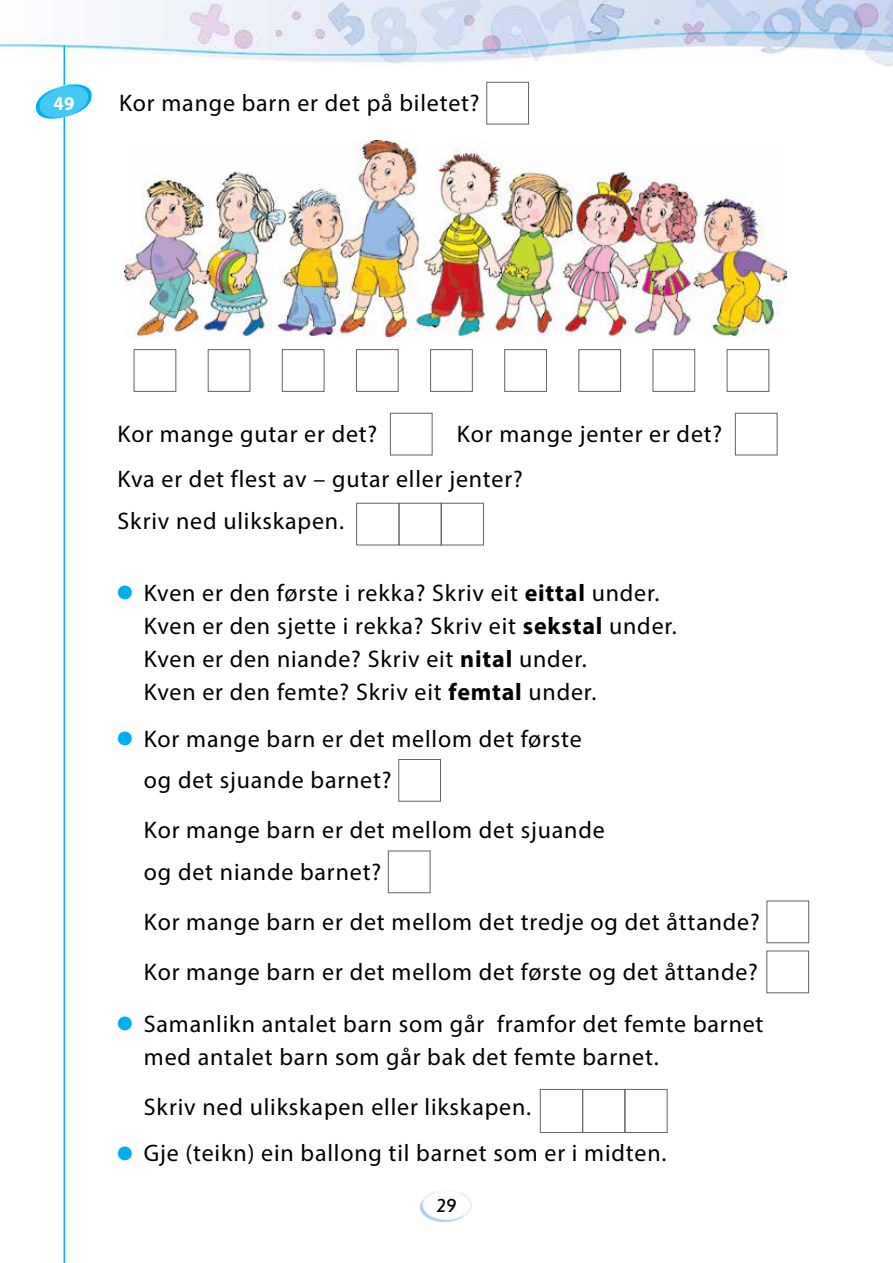
<style>
.page{position:relative;width:893px;height:1263px;background:#fff}
.page>*{position:absolute;margin:0;border:0;box-sizing:border-box;transform-origin:0 0}
.t1{font:24px/33px "Myriad Pro";letter-spacing:.035em;color:#000}
.t2{font:19.5px "Journal Sans C";color:#000}
.t3{font:700 19.5px "Myriad Pro";color:#fff;scale:.95 1}
.s1{font-weight:700}
</style>
<div class="page">
<img style="left:420px;top:1190px;width:52px;height:32px">
<img style="left:0;top:0;width:893px;height:67px">
<hr style="left:64px;top:45px;width:1px;height:1218px;background:#00aeef">
<img style="left:36px;top:84px;width:56px;height:35px">
<img style="left:125px;top:140px;width:662px;height:196px">
<div style="left:390px;top:413px;width:42px;height:42px;border:1px solid #636466"></div>
<div style="left:735px;top:413px;width:42px;height:42px;border:1px solid #636466"></div>
<div style="left:398px;top:759px;width:43px;height:43px;border:1px solid #636466"></div>
<div style="left:388px;top:851px;width:42px;height:42px;border:1px solid #636466"></div>
<div style="left:766px;top:901px;width:43px;height:42px;border:1px solid #636466"></div>
<div style="left:766px;top:951px;width:43px;height:42px;border:1px solid #636466"></div>
<div style="left:486px;top:82px;width:43px;height:42px;border:1px solid #636466"></div>
<div style="left:134px;top:349px;width:42px;height:43px;border:1px solid #636466"></div>
<div style="left:208px;top:349px;width:42px;height:43px;border:1px solid #636466"></div>
<div style="left:282px;top:349px;width:42px;height:43px;border:1px solid #636466"></div>
<div style="left:356px;top:349px;width:43px;height:43px;border:1px solid #636466"></div>
<div style="left:430px;top:349px;width:43px;height:43px;border:1px solid #636466"></div>
<div style="left:504px;top:349px;width:43px;height:43px;border:1px solid #636466"></div>
<div style="left:578px;top:349px;width:43px;height:43px;border:1px solid #636466"></div>
<div style="left:653px;top:349px;width:42px;height:43px;border:1px solid #636466"></div>
<div style="left:727px;top:349px;width:42px;height:43px;border:1px solid #636466"></div>
<div style="left:356px;top:503px;width:43px;height:42px;border:1px solid #636466"></div>
<div style="left:399px;top:503px;width:43px;height:42px;border:1px solid #636466"></div>
<div style="left:441px;top:503px;width:43px;height:42px;border:1px solid #636466"></div>
<div style="left:540px;top:1089px;width:43px;height:44px;border:1px solid #636466"></div>
<div style="left:582px;top:1089px;width:43px;height:44px;border:1px solid #636466"></div>
<div style="left:624px;top:1089px;width:43px;height:44px;border:1px solid #636466"></div>
<p class="t3" style="left:53px;top:90px;width:24px">49</p>
<p class="t1" style="left:119px;top:86px;width:362px">Kor mange barn er det på biletet?</p>
<p class="t1" style="left:118px;top:417px;width:261px">Kor mange gutar er det?</p>
<p class="t1" style="left:457px;top:417px;width:267px">Kor mange jenter er det?</p>
<p class="t1" style="left:118px;top:458px;width:407px;line-height:41.5px">Kva er det flest av – gutar eller jenter?<br>Skriv ned ulikskapen.</p>
<p class="t1" style="left:144px;top:576px;width:534px;text-indent:-26px"><sup>●</sup> Kven er den første i rekka? Skriv eit <span class="s1">eittal</span> under.<br>Kven er den sjette i rekka? Skriv eit <span class="s1">sekstal</span> under.<br>Kven er den niande? Skriv eit <span class="s1">nital</span> under.<br>Kven er den femte? Skriv eit <span class="s1">femtal</span> under.</p>
<p class="t1" style="left:144px;top:717px;width:439px;line-height:41.5px;text-indent:-26px"><sup>●</sup> Kor mange barn er det mellom det første og det sjuande barnet?</p>
<p class="t1" style="left:144px;top:809px;width:462px;line-height:41.5px">Kor mange barn er det mellom det sjuande og det niande barnet?</p>
<p class="t1" style="left:144px;top:896px;width:617px;line-height:49.9px">Kor mange barn er det mellom det tredje og det åttande?<br>Kor mange barn er det mellom det første og det åttande?</p>
<p class="t1" style="left:144px;top:1007px;width:621px;text-indent:-26px"><sup>●</sup> Samanlikn antalet barn som går framfor det femte barnet med antalet barn som går bak det femte barnet.</p>
<p class="t1" style="left:144px;top:1090px;width:389px">Skriv ned ulikskapen eller likskapen.</p>
<p class="t1" style="left:118px;top:1136px;width:550px"><sup>●</sup> Gje (teikn) ein ballong til barnet som er i midten.</p>
<p class="t2" style="left:436px;top:1196px;width:22px">29</p>
</div>
